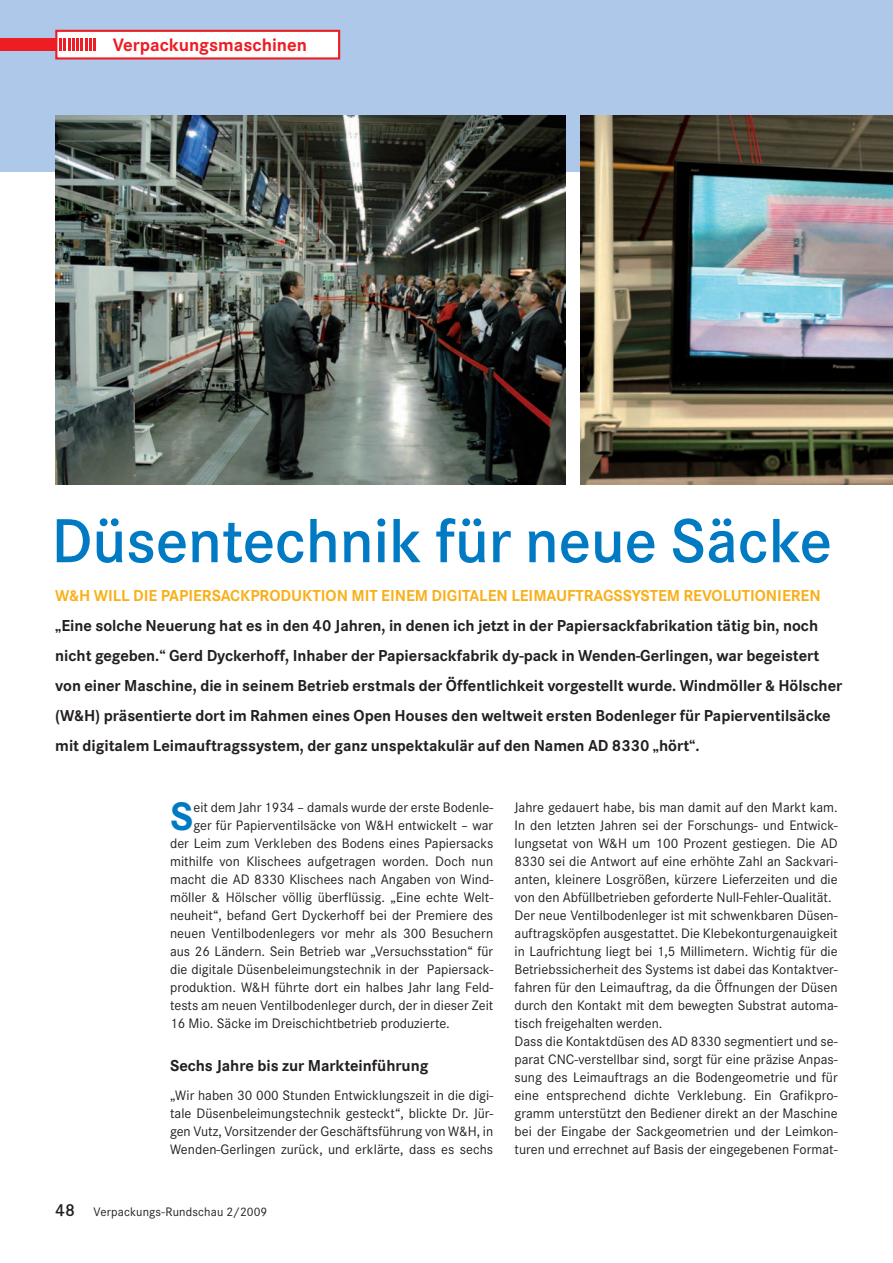
<style>
.page{position:relative;width:893px;height:1263px;background:#fff}
.page>*{position:absolute;margin:0;border:0;box-sizing:border-box;transform-origin:0 0}
.t1{font:600 64.5px "Corporate S";letter-spacing:-.005em;color:#007ac2}
.t2{font:700 41.25px "Corporate S";color:#007ac2}
.t3{font:700 18.75px "Corporate S";color:#ee1d23}
.t4{font:700 16.5px/30px "Corporate S";letter-spacing:-.005em;color:#231f20}
.t5{font:700 16.5px "Corporate S";color:#faaf18}
.t6{font:14.25px/18px "Corporate S";color:#231f20;text-align:justify}
.t7{font:12.75px "Corporate S";letter-spacing:.01em;color:#231f20}
.s1{font-weight:600;font-size:18px}
</style>
<div class="page">
<div style="left:0;top:0;width:893px;height:172px;background:#adc8e8"></div>
<img style="left:55px;top:116px;width:511px;height:368px">
<img style="left:580px;top:116px;width:313px;height:368px">
<div style="left:0;top:38px;width:55px;height:13px;background:#ee1d23"></div>
<div style="left:56px;top:31px;width:283px;height:27px;background:#fff"></div>
<div style="left:55px;top:30px;width:285px;height:30px;border:2px solid #ee1d23"></div>
<svg style="left:60px;top:38px;width:36px;height:13px"></svg>
<h3 class="t3" style="left:113px;top:37px;width:193px">L bensmittel+Getränke</h3>
<h3 class="t3" style="left:113px;top:37px;width:196px">Verpackungsmaschinen</h3>
<h1 class="t1" style="left:51px;top:515px;width:782px">Düsentechnik für neue Säcke</h1>
<p class="t5" style="left:55px;top:589px;width:767px">W&amp;H WILL DIE PAPIERSACKPRODUKTION MIT EINEM DIGITALEN LEIMAUFTRAGSSYSTEM REVOLUTIONIEREN</p>
<p class="t4" style="left:55px;top:612px;width:789px">„Eine solche Neuerung hat es in den 40 Jahren, in denen ich jetzt in der Papiersackfabrikation tätig bin, noch nicht gegeben.“ Gerd Dyckerhoff, Inhaber der Papiersackfabrik dy-pack in Wenden-Gerlingen, war begeistert von einer Maschine, die in seinem Betrieb erstmals der Öffentlichkeit vorgestellt wurde. Windmöller &amp; Hölscher (W&amp;H) präsentierte dort im Rahmen eines Open Houses den weltweit ersten Bodenleger für Papierventilsäcke mit digitalem Leimauftragssystem, der ganz unspektakulär auf den Namen AD 8330 „hört“.</p>
<h2 class="t2" style="left:170px;top:800px;width:25px">S</h2>
<p class="t6" style="left:193px;top:799px;width:301px">eit dem Jahr 1934 – damals wurde der erste Bodenle-</p>
<p class="t6" style="left:193px;top:817px;width:301px">ger für Papierventilsäcke von W&amp;H entwickelt – war</p>
<p class="t6" style="left:170px;top:835px;width:325px">der Leim zum Verkleben des Bodens eines Papiersacks</p>
<p class="t6" style="left:170px;top:853px;width:325px">mithilfe von Klischees aufgetragen worden. Doch nun</p>
<p class="t6" style="left:170px;top:871px;width:324px">macht die AD 8330 Klischees nach Angaben von Wind-</p>
<p class="t6" style="left:170px;top:889px;width:324px">möller &amp; Hölscher völlig überflüssig. „Eine echte Welt-</p>
<p class="t6" style="left:170px;top:907px;width:325px">neuheit“, befand Gert Dyckerhoff bei der Premiere des</p>
<p class="t6" style="left:170px;top:925px;width:325px">neuen Ventilbodenlegers vor mehr als 300 Besuchern</p>
<p class="t6" style="left:170px;top:943px;width:325px">aus 26 Ländern. Sein Betrieb war „Versuchsstation“ für</p>
<p class="t6" style="left:170px;top:961px;width:324px">die digitale Düsenbeleimungstechnik in der Papiersack-</p>
<p class="t6" style="left:170px;top:979px;width:324px">produktion. W&amp;H führte dort ein halbes Jahr lang Feld-</p>
<p class="t6" style="left:170px;top:997px;width:325px">tests am neuen Ventilbodenleger durch, der in dieser Zeit</p>
<p class="t6" style="left:170px;top:1015px;width:281px">16 Mio. Säcke im Dreischichtbetrieb produzierte.</p>
<p class="t4" style="left:170px;top:1052px;width:260px">Sechs Jahre bis zur Markteinführung</p>
<p class="t6" style="left:170px;top:1087px;width:325px">„Wir haben 30 000 Stunden Entwicklungszeit in die digi&shy;tale Düsenbeleimungstechnik gesteckt“, blickte Dr. Jür&shy;gen Vutz, Vorsitzender der Geschäftsführung von W&amp;H, in Wenden-Gerlingen zurück, und erklärte, dass es sechs</p>
<p class="t7" style="left:55px;top:1207px;width:214px"><span class="s1">48</span> Verpackungs-Rundschau 2/2009</p>
<p class="t6" style="left:514px;top:799px;width:325px;text-align:left">Jahre gedauert habe, bis man damit auf den Markt kam.<br>In den letzten Jahren sei der Forschungs- und Entwick&shy;lungsetat von W&amp;H um 100 Prozent gestiegen. Die AD 8330 sei die Antwort auf eine erhöhte Zahl an Sackvari&shy;anten, kleinere Losgrößen, kürzere Lieferzeiten und die von den Abfüllbetrieben geforderte Null-Fehler-Qualität.<br>Der neue Ventilbodenleger ist mit schwenkbaren Düsen&shy;auftragsköpfen ausgestattet. Die Klebekonturgenauigkeit in Laufrichtung liegt bei 1,5 Millimetern. Wichtig für die Betriebssicherheit des Systems ist dabei das Kontaktver&shy;fahren für den Leimauftrag, da die Öffnungen der Düsen durch den Kontakt mit dem bewegten Substrat automa&shy;tisch freigehalten werden.<br>Dass die Kontaktdüsen des AD 8330 segmentiert und se&shy;parat CNC-verstellbar sind, sorgt für eine präzise Anpas&shy;sung des Leimauftrags an die Bodengeometrie und für eine entsprechend dichte Verklebung. Ein Grafikpro&shy;gramm unterstützt den Bediener direkt an der Maschine bei der Eingabe der Sackgeometrien und der Leimkon&shy;turen und errechnet auf Basis der eingegebenen Format-</p>
</div>
